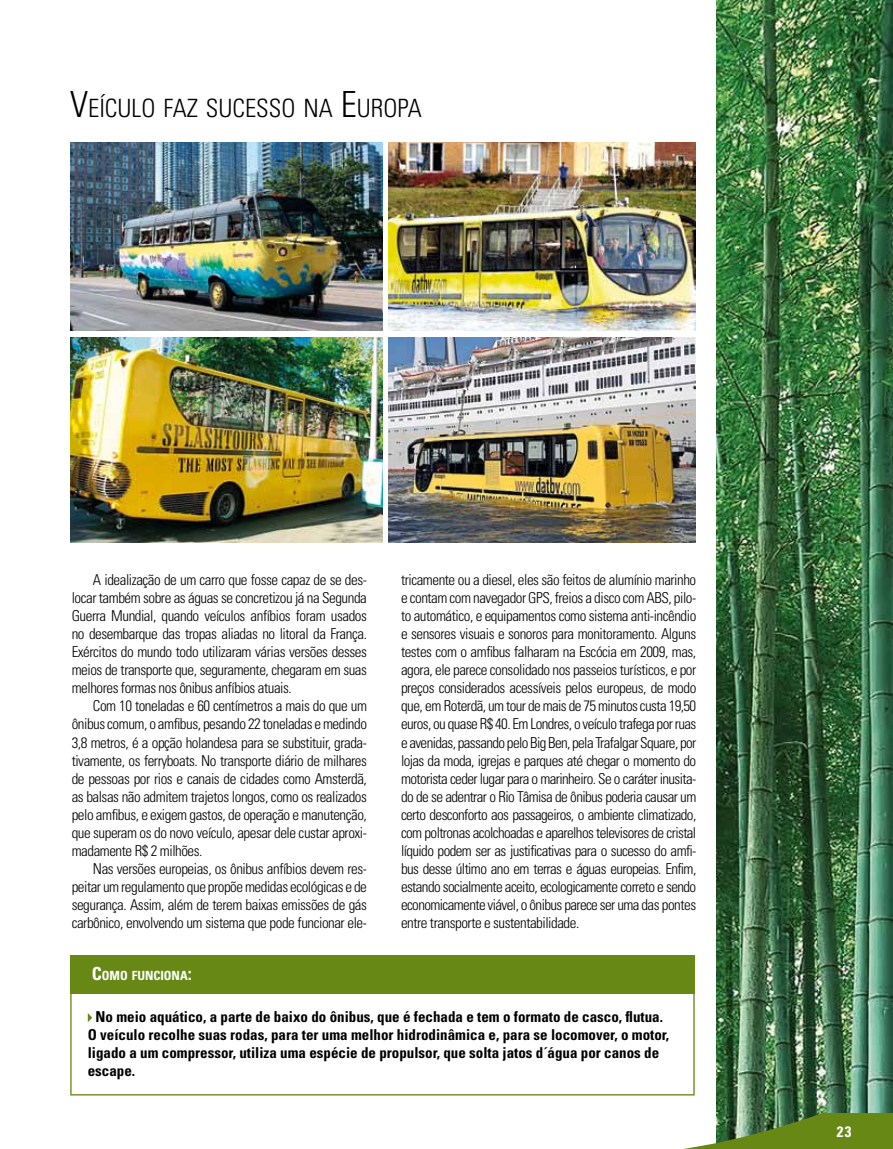
<style>
.page{position:relative;width:893px;height:1149px;background:#fff}
.page>*{position:absolute;margin:0;border:0;box-sizing:border-box;transform-origin:0 0}
.t1{font:300 condensed 25.2px "Univers LT Std";color:#000}
.t2{font:300 condensed 15px/18px "Univers LT Std";letter-spacing:-.03em;color:#000;text-align:justify}
.t3{font:700 condensed 15px/18px "Univers LT Std";color:#000}
.t4{font:700 condensed 15px "Univers LT Std";color:#fff}
.t5{font:700 condensed 12.6px "Univers LT Std";color:#fff}
.s1{font-size:36px}
.s2{font-size:18px}
</style>
<div class="page">
<img style="left:716px;top:0;width:177px;height:1112px">
<img style="left:690px;top:1112px;width:203px;height:36px">
<div style="left:70px;top:955px;width:625px;height:140px;background:#fff;border:2px solid #688816"></div>
<div style="left:70px;top:955px;width:625px;height:38px;background:#688816"></div>
<svg style="left:88px;top:1013px;width:4px;height:8px"></svg>
<img style="left:70px;top:142px;width:312px;height:189px">
<img style="left:388px;top:337px;width:307px;height:205px">
<img style="left:70px;top:337px;width:312px;height:205px">
<img style="left:388px;top:142px;width:307px;height:189px">
<h1 class="t1" style="left:70px;top:93px;width:353px"><span class="s1">V</span>EÍCULO FAZ SUCESSO NA <span class="s1">E</span>UROPA</h1>
<p class="t2" style="left:72px;top:571px;width:297px;text-indent:21px">A idealização de um carro que fosse capaz de se des&shy;locar também sobre as águas se concretizou já na Segunda Guerra Mundial, quando veículos anfíbios foram usados no desembarque das tropas aliadas no litoral da França.<br>Exércitos do mundo todo utilizaram várias versões desses meios de transporte que, seguramente, chegaram em suas melhores formas nos ônibus anfíbios atuais.</p>
<p class="t2" style="left:72px;top:697px;width:297px;text-indent:21px">Com 10 toneladas e 60 centímetros a mais do que um ônibus comum, o amfibus, pesando 22 toneladas e medindo 3,8 metros, é a opção holandesa para se substituir, grada&shy;tivamente, os ferryboats. No transporte diário de milhares de pessoas por rios e canais de cidades como Amsterdã, as balsas não admitem trajetos longos, como os realizados pelo amfibus, e exigem gastos, de operação e manutenção, que superam os do novo veículo, apesar dele custar aproxi&shy;madamente R$ 2 milhões.</p>
<p class="t2" style="left:72px;top:859px;width:297px;text-indent:21px">Nas versões europeias, os ônibus anfíbios devem res&shy;peitar um regulamento que propõe medidas ecológicas e de segurança. Assim, além de terem baixas emissões de gás carbônico, envolvendo um sistema que pode funcionar ele-</p>
<p class="t2" style="left:401px;top:571px;width:297px">tricamente ou a diesel, eles são feitos de alumínio marinho e contam com navegador GPS, freios a disco com ABS, pilo&shy;to automático, e equipamentos como sistema anti-incêndio e sensores visuais e sonoros para monitoramento. Alguns testes com o amfibus falharam na Escócia em 2009, mas, agora, ele parece consolidado nos passeios turísticos, e por preços considerados acessíveis pelos europeus, de modo que, em Roterdã, um tour de mais de 75 minutos custa 19,50 euros, ou quase R$ 40. Em Londres, o veículo trafega por ruas e avenidas, passando pelo Big Ben, pela Trafalgar Square, por lojas da moda, igrejas e parques até chegar o momento do motorista ceder lugar para o marinheiro. Se o caráter inusita&shy;do de se adentrar o Rio Tâmisa de ônibus poderia causar um certo desconforto aos passageiros, o ambiente climatizado, com poltronas acolchoadas e aparelhos televisores de cristal líquido podem ser as justificativas para o sucesso do amfi&shy;bus desse último ano em terras e águas europeias. Enfim, estando socialmente aceito, ecologicamente correto e sendo economicamente viável, o ônibus parece ser uma das pontes entre transporte e sustentabilidade.</p>
<p class="t5" style="left:92px;top:967px;width:101px"><span class="s2">C</span>OMO FUNCIONA<span class="s2">:</span></p>
<p class="t3" style="left:88px;top:1007px;width:583px;text-indent:8px">No meio aquático, a parte de baixo do ônibus, que é fechada e tem o formato de casco, flutua.<br>O veículo recolhe suas rodas, para ter uma melhor hidrodinâmica e, para se locomover, o motor, ligado a um compressor, utiliza uma espécie de propulsor, que solta jatos d´água por canos de escape.</p>
<p class="t4" style="left:837px;top:1122px;width:16px">23</p>
</div>
